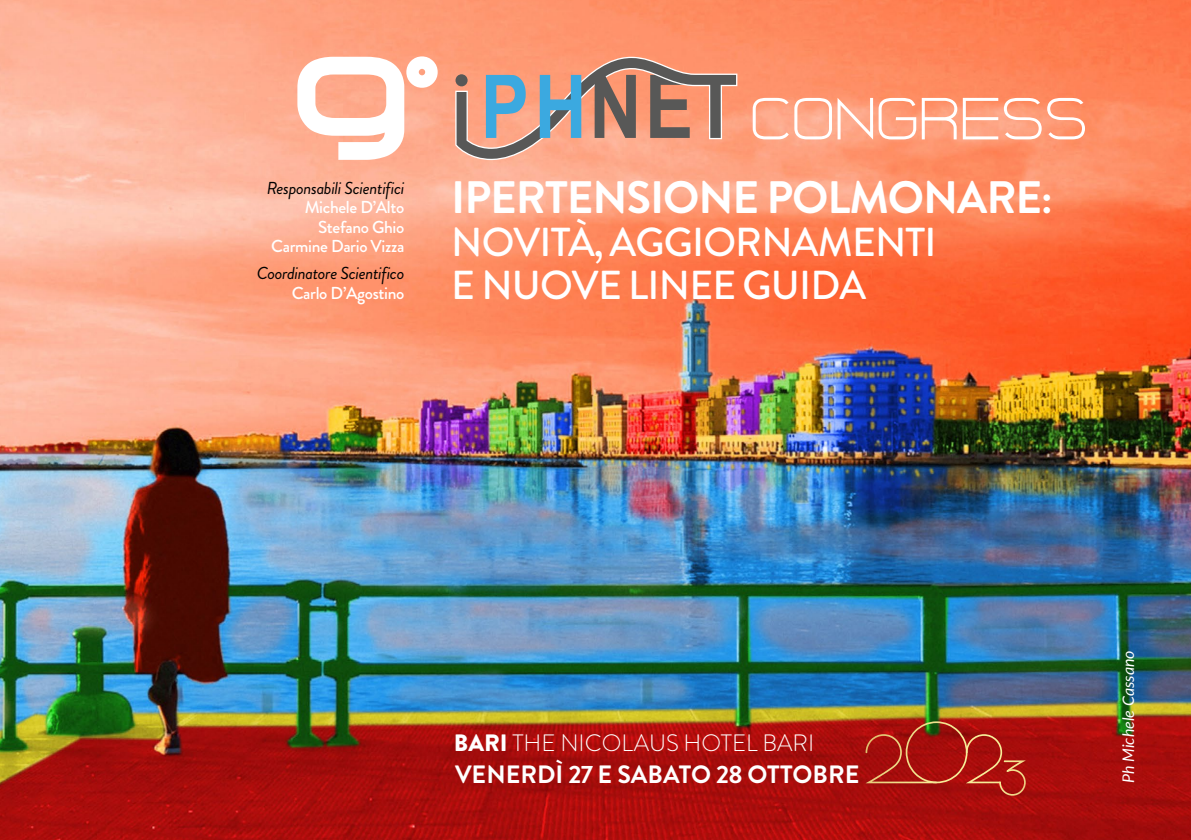
<style>
.page{position:relative;width:1191px;height:840px;background:#fff}
.page>*{position:absolute;margin:0;border:0;box-sizing:border-box;transform-origin:0 0}
.t1{font:800 128.8px "Gearus";color:#fff}
.t2{font:52px "Gearus";letter-spacing:-.03em;color:#fff}
.t3{font:700 45.4px "Brandon Grotesque";letter-spacing:-.025em;color:#fff}
.t4{font:500 40.4px/42.6px "Brandon Grotesque";letter-spacing:-.02em;color:#fff}
.t5{font:700 25px "Brandon Grotesque";color:#fff}
.t6{font:300 23.6px "Brandon Grotesque";color:#fff}
.t7{font:500 17.2px/19.4px "Brandon Grotesque";letter-spacing:-.02em;color:#fff;text-align:right}
.t8{font:italic 17.2px "Brandon Grotesque";letter-spacing:-.02em;color:#000}
.t9{font:italic 16px "Lato";color:#fff}
.s1{font-size:90px}
.s2{font-weight:900}
</style>
<div class="page">
<img style="left:0;top:0;width:1191px;height:839px">
<svg style="left:455px;top:57px;width:282px;height:103px;background:#c39281"></svg>
<div style="left:455px;top:74px;width:12px;height:12px;background:#585857;border-radius:50%"></div>
<svg style="left:865px;top:721px;width:160px;height:74px;background:#aa1f15"></svg>
<h1 class="t1" style="left:297px;top:6px;width:154px">9<span class="s1">°</span></h1>
<p class="t8" style="left:267px;top:176px;width:139px">Responsabili Scientifici</p>
<p class="t7" style="left:271px;top:198px;width:135px">Michele D’Alto<br>Stefano Ghio<br>Carmine Dario Vizza</p>
<p class="t8" style="left:257px;top:261px;width:149px">Coordinatore Scientifico</p>
<p class="t7" style="left:292px;top:283px;width:114px">Carlo D’Agostino</p>
<h2 class="t2" style="left:752px;top:78px;width:341px">CONGRESS</h2>
<h3 class="t3" style="left:451px;top:166px;width:603px">IPERTENSIONE POLMONARE:</h3>
<h3 class="t4" style="left:451px;top:221px;width:487px">NOVITÀ, AGGIORNAMENTI<br>E NUOVE LINEE GUIDA</h3>
<h3 class="t6" style="left:454px;top:726px;width:362px"><span class="s2">BARI</span> THE NICOLAUS HOTEL BARI</h3>
<h3 class="t5" style="left:455px;top:756px;width:406px">VENERDÌ 27 E SABATO 28 OTTOBRE</h3>
<p class="t9" style="left:1118px;top:782px;width:134px;rotate:-90deg">Ph Michele Cassano</p>
</div>
